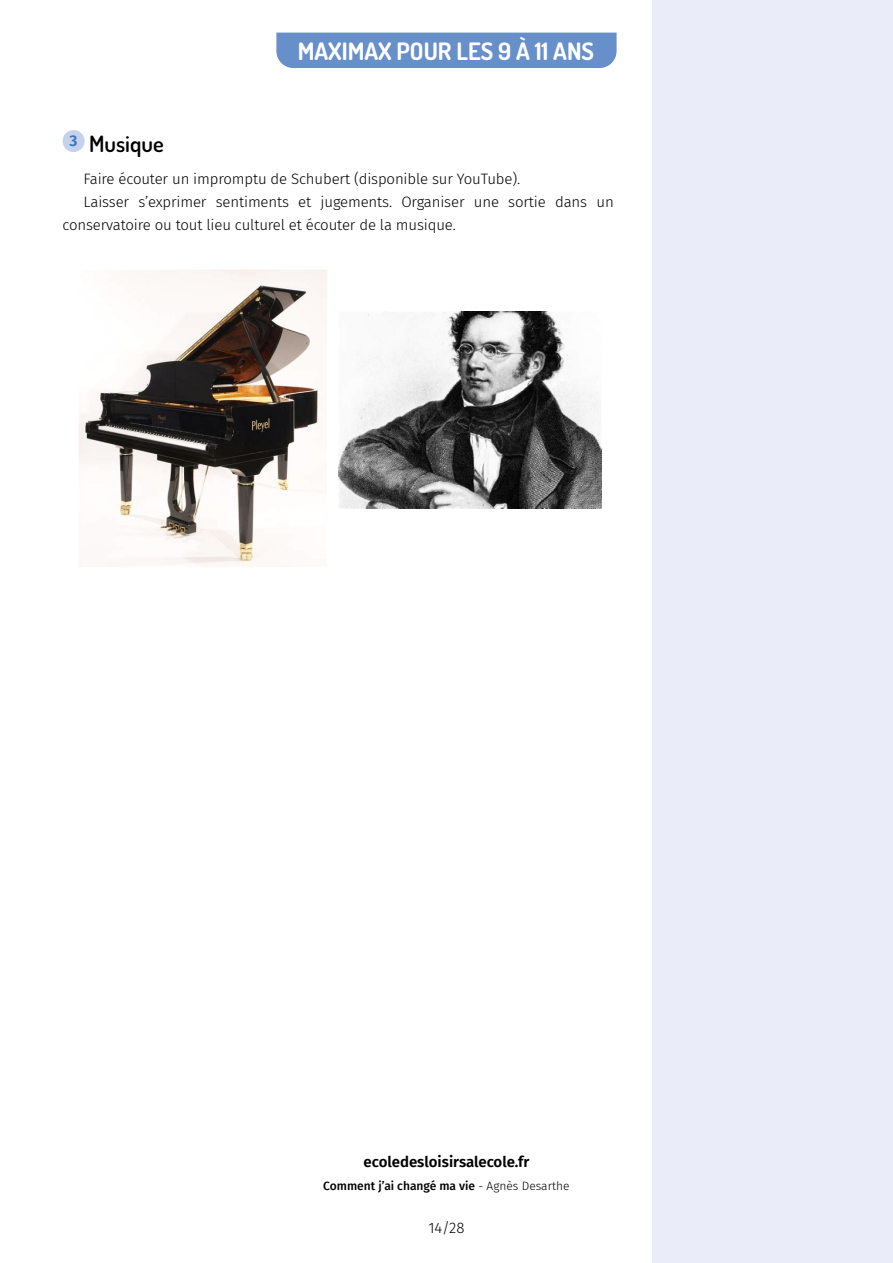
<style>
.page{position:relative;width:893px;height:1263px;background:#fff}
.page>*{position:absolute;margin:0;border:0;box-sizing:border-box;transform-origin:0 0}
.t1{font:700 24px "Dosis";color:#fff}
.t2{font:600 22.5px "Dosis";color:#000}
.t3{font:300 15px "Fira Sans";letter-spacing:-.01em;color:#000}
.t4{font:600 15px "Fira Sans";color:#000}
.t5{font:500 12px "Fira Sans";color:#000}
.s1{font-weight:300}
</style>
<div class="page">
<div style="left:652px;top:0;width:241px;height:1263px;background:#eaedf9"></div>
<hr style="left:0;top:0;width:1px;height:1263px;background:#eaedf9">
<div style="left:276px;top:33px;width:341px;height:35px;background:#678fca"></div>
<div style="left:63px;top:130px;width:22px;height:22px;background:#c7d1ec;border-radius:50%"></div>
<img style="left:79px;top:269px;width:248px;height:298px">
<img style="left:338px;top:312px;width:264px;height:196px">
<h1 class="t1" style="left:298px;top:35px;width:298px">MAXIMAX POUR LES 9 À 11 ANS</h1>
<h2 class="t2" style="left:70px;top:129px;width:96px"><sup>3</sup> Musique</h2>
<p class="t3" style="left:84px;top:168px;width:438px">Faire écouter un impromptu de Schubert (disponible sur YouTube).</p>
<p class="t3" style="left:84px;top:191px;width:532px">Laisser s’exprimer sentiments et jugements. Organiser une sortie dans un</p>
<p class="t3" style="left:62px;top:214px;width:395px">conservatoire ou tout lieu culturel et écouter de la musique.</p>
<p class="t4" style="left:364px;top:1149px;width:167px">ecoledesloisirsalecole.fr</p>
<p class="t5" style="left:323px;top:1176px;width:248px">Comment j’ai changé ma vie <span class="s1">- Agnès Desarthe</span></p>
<p class="t3" style="left:428px;top:1217px;width:38px">14/28</p>
</div>
